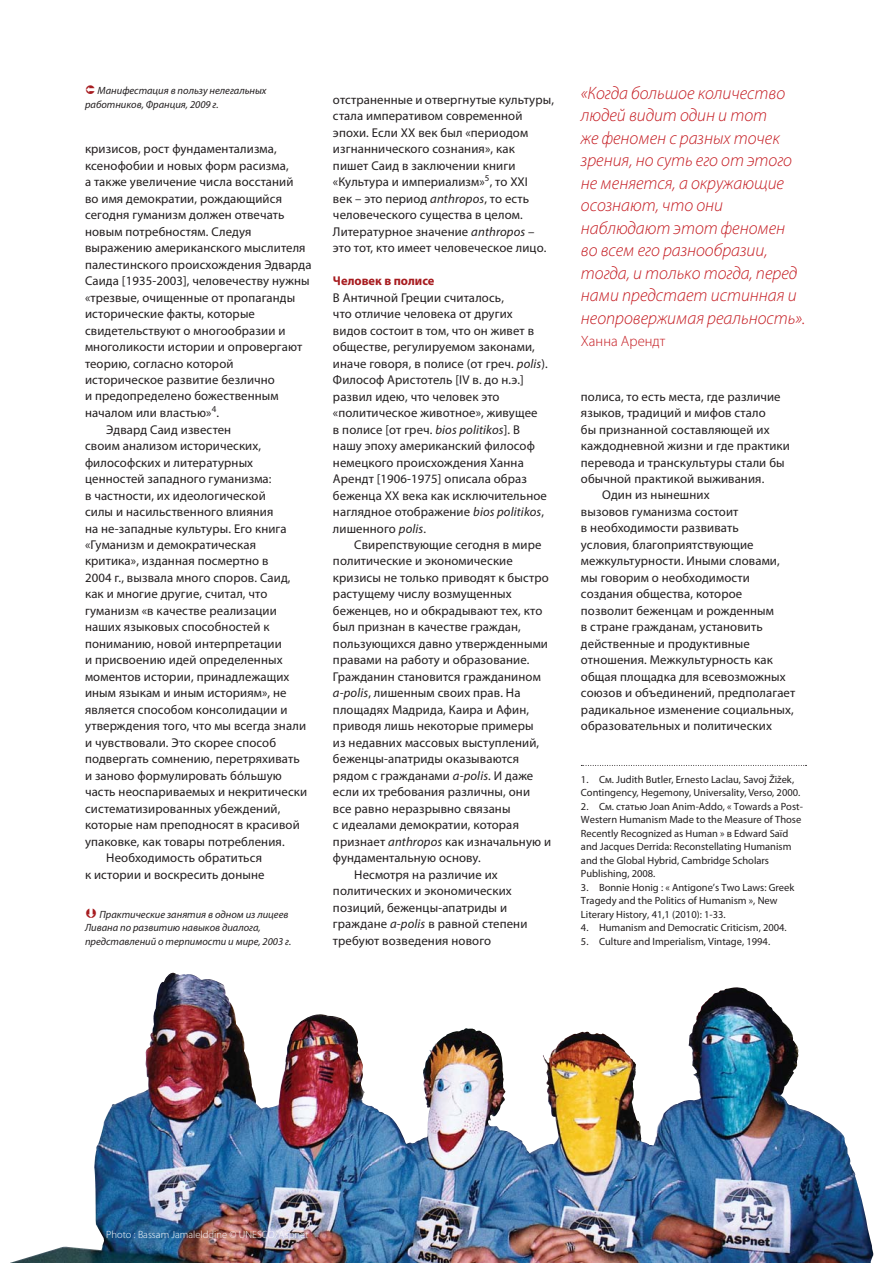
<style>
.page{position:relative;width:893px;height:1263px;background:#fff}
.page>*{position:absolute;margin:0;border:0;box-sizing:border-box;transform-origin:0 0}
.t1{font:italic 300 18px/22.5px "Myriad Pro";color:#c51d23}
.t2{font:300 15px "Myriad Pro";color:#c51d23}
.t3{font:12.75px/16.5px "Myriad Pro";letter-spacing:.01em;color:#231f20}
.t4{font:700 12.75px "Myriad Pro";color:#a71c20}
.t5{font:10.5px/13.5px "Myriad Pro";color:#231f20}
.t6{font:italic 10.5px/13.5px "Myriad Pro";color:#231f20}
.t7{font:300 10.5px "Myriad Pro";color:#fff}
.s1{font-style:italic}
</style>
<div class="page">
<img style="left:10px;top:978px;width:864px;height:285px">
<svg style="left:581px;top:765px;width:225px;height:1px"></svg>
<p class="t6" style="left:85px;top:85px;width:183px;text-indent:13px">Манифестация в пользу нелегальных работников, Франция, 2009 г.</p>
<p class="t3" style="left:333px;top:92px;width:222px">отстраненные и отвергнутые культуры, стала императивом современной эпохи. Если ХХ век был «периодом изгнаннического сознания», как<br>пишет Саид в заключении книги «Культура и империализм»<sup>5</sup>, то XXI<br>век – это период <span class="s1">anthropos</span>, то есть человеческого существа в целом.<br>Литературное значение <span class="s1">anthropos</span> – это тот, кто имеет человеческое лицо.</p>
<p class="t4" style="left:333px;top:276px;width:103px">Человек в полисе</p>
<p class="t3" style="left:333px;top:290px;width:216px">В Античной Греции считалось,<br>что отличие человека от других видов состоит в том, что он живет в обществе, регулируемом законами, иначе говоря, в полисe (от греч. <span class="s1">polis</span>).<br>Философ Аристотель [IV в. до н.э.] развил идею, что человек это «политическое животное», живущее<br>в полисе [от греч. <span class="s1">bios politikos</span>]. В нашу эпоху американский философ немецкого происхождения Ханна Арендт [1906-1975] описала образ беженца ХХ века как исключительное наглядное отображение <span class="s1">bios politikos</span>, лишенного <span class="s1">polis</span>.</p>
<p class="t3" style="left:354px;top:537px;width:189px">Свирепствующие сегодня в мире</p>
<p class="t3" style="left:333px;top:554px;width:181px">политические и экономические</p>
<p class="t3" style="left:333px;top:570px;width:217px">кризисы не только приводят к быстро</p>
<p class="t3" style="left:333px;top:587px;width:180px">растущему числу возмущенных</p>
<p class="t3" style="left:333px;top:603px;width:211px">беженцев, но и обкрадывают тех, кто</p>
<p class="t3" style="left:333px;top:620px;width:189px">был признан в качестве граждан,</p>
<p class="t3" style="left:333px;top:636px;width:216px">пользующихся давно утвержденными</p>
<p class="t3" style="left:333px;top:653px;width:198px">правами на работу и образование.</p>
<p class="t3" style="left:333px;top:669px;width:209px">Гражданин становится гражданином</p>
<p class="t3" style="left:333px;top:686px;width:189px"><span class="s1">a-polis</span>, лишенным своих прав. На</p>
<p class="t3" style="left:333px;top:702px;width:198px">площадях Мадрида, Каира и Афин,</p>
<p class="t3" style="left:333px;top:719px;width:202px">приводя лишь некоторые примеры</p>
<p class="t3" style="left:333px;top:735px;width:208px">из недавних массовых выступлений,</p>
<p class="t3" style="left:333px;top:752px;width:188px">беженцы-апатриды оказываются</p>
<p class="t3" style="left:333px;top:768px;width:202px">рядом с гражданами <span class="s1">a-polis</span>. И даже</p>
<p class="t3" style="left:333px;top:785px;width:199px">если их требования различны, они</p>
<p class="t3" style="left:333px;top:801px;width:179px">все равно неразрывно связаны</p>
<p class="t3" style="left:333px;top:818px;width:187px">с идеалами демократии, которая</p>
<p class="t3" style="left:333px;top:834px;width:220px">признает <span class="s1">anthropos</span> как изначальную и</p>
<p class="t3" style="left:333px;top:851px;width:149px">фундаментальную основу.</p>
<p class="t3" style="left:354px;top:867px;width:145px">Несмотря на различие их</p>
<p class="t3" style="left:333px;top:884px;width:180px">политических и экономических</p>
<p class="t3" style="left:333px;top:900px;width:176px">позиций, беженцы-апатриды и</p>
<p class="t3" style="left:333px;top:917px;width:196px">граждане <span class="s1">a-polis</span> в равной степени</p>
<p class="t3" style="left:333px;top:933px;width:160px">требуют возведения нового</p>
<p class="t3" style="left:85px;top:141px;width:193px">кризисов, рост фундаментализма,</p>
<p class="t3" style="left:85px;top:158px;width:205px">ксенофобии и новых форм расизма,</p>
<p class="t3" style="left:85px;top:174px;width:210px">а также увеличение числа восстаний</p>
<p class="t3" style="left:85px;top:191px;width:198px">во имя демократии, рождающийся</p>
<p class="t3" style="left:85px;top:207px;width:201px">сегодня гуманизм должен отвечать</p>
<p class="t3" style="left:85px;top:224px;width:168px">новым потребностям. Следуя</p>
<p class="t3" style="left:85px;top:240px;width:222px">выражению американского мыслителя</p>
<p class="t3" style="left:85px;top:257px;width:228px">палестинского происхождения Эдварда</p>
<p class="t3" style="left:85px;top:273px;width:226px">Саида [1935-2003], человечеству нужны</p>
<p class="t3" style="left:85px;top:290px;width:212px">«трезвые, очищенные от пропаганды</p>
<p class="t3" style="left:85px;top:306px;width:171px">исторические факты, которые</p>
<p class="t3" style="left:85px;top:323px;width:202px">свидетельствуют о многообразии и</p>
<p class="t3" style="left:85px;top:339px;width:219px">многоликости истории и опровергают</p>
<p class="t3" style="left:85px;top:356px;width:150px">теорию, согласно которой</p>
<p class="t3" style="left:85px;top:372px;width:191px">историческое развитие безлично</p>
<p class="t3" style="left:85px;top:389px;width:195px">и предопределено божественным</p>
<p class="t3" style="left:85px;top:405px;width:136px">началом или властью»<sup>4</sup>.</p>
<p class="t3" style="left:106px;top:422px;width:126px">Эдвард Саид известен</p>
<p class="t3" style="left:85px;top:438px;width:178px">своим анализом исторических,</p>
<p class="t3" style="left:85px;top:455px;width:170px">философских и литературных</p>
<p class="t3" style="left:85px;top:471px;width:188px">ценностей западного гуманизма:</p>
<p class="t3" style="left:85px;top:488px;width:182px">в частности, их идеологической</p>
<p class="t3" style="left:85px;top:504px;width:190px">силы и насильственного влияния</p>
<p class="t3" style="left:85px;top:521px;width:203px">на не-западные культуры. Его книга</p>
<p class="t3" style="left:85px;top:537px;width:173px">«Гуманизм и демократическая</p>
<p class="t3" style="left:85px;top:554px;width:185px">критика», изданная посмертно в</p>
<p class="t3" style="left:85px;top:570px;width:207px">2004 г., вызвала много споров. Саид,</p>
<p class="t3" style="left:85px;top:587px;width:184px">как и многие другие, считал, что</p>
<p class="t3" style="left:85px;top:603px;width:193px">гуманизм «в качестве реализации</p>
<p class="t3" style="left:85px;top:620px;width:186px">наших языковых способностей к</p>
<p class="t3" style="left:85px;top:636px;width:198px">пониманию, новой интерпретации</p>
<p class="t3" style="left:85px;top:653px;width:199px">и присвоению идей определенных</p>
<p class="t3" style="left:85px;top:669px;width:206px">моментов истории, принадлежащих</p>
<p class="t3" style="left:85px;top:686px;width:203px">иным языкам и иным историям», не</p>
<p class="t3" style="left:85px;top:702px;width:204px">является способом консолидации и</p>
<p class="t3" style="left:85px;top:719px;width:223px">утверждения того, что мы всегда знали</p>
<p class="t3" style="left:85px;top:735px;width:193px">и чувствовали. Это скорее способ</p>
<p class="t3" style="left:85px;top:752px;width:216px">подвергать сомнению, перетряхивать</p>
<p class="t3" style="left:85px;top:768px;width:198px">и заново формулировать бóльшую</p>
<p class="t3" style="left:85px;top:785px;width:224px">часть неоспариваемых и некритически</p>
<p class="t3" style="left:85px;top:801px;width:197px">систематизированных убеждений,</p>
<p class="t3" style="left:85px;top:818px;width:216px">которые нам преподносят в красивой</p>
<p class="t3" style="left:85px;top:834px;width:201px">упаковке, как товары потребления.</p>
<p class="t3" style="left:106px;top:851px;width:157px">Необходимость обратиться</p>
<p class="t3" style="left:85px;top:867px;width:181px">к истории и воскресить доныне</p>
<p class="t6" style="left:85px;top:908px;width:208px;text-indent:14px">Практические занятия в одном из лицеев<br>Ливана по развитию навыков диалога, представлений о терпимости и мире, 2003 г.</p>
<p class="t1" style="left:581px;top:83px;width:226px">«Когда большое количество людей видит один и тот<br>же феномен с разных точек зрения, но суть его от этого не меняется, а окружaющие осознают, что они наблюдают этот феномен во всем его разнообразии, тогда, и только тогда, перед нами предстает истинная и неопровержимая реальность».</p>
<p class="t2" style="left:581px;top:335px;width:86px">Ханна Арендт</p>
<p class="t3" style="left:581px;top:389px;width:201px">полиса, то есть места, где различие</p>
<p class="t3" style="left:581px;top:405px;width:186px">языков, традиций и мифов стало</p>
<p class="t3" style="left:581px;top:422px;width:190px">бы признанной составляющей их</p>
<p class="t3" style="left:581px;top:438px;width:210px">каждодневной жизни и где практики</p>
<p class="t3" style="left:581px;top:455px;width:205px">перевода и транскультуры стали бы</p>
<p class="t3" style="left:581px;top:471px;width:185px">обычной практикой выживания.</p>
<p class="t3" style="left:602px;top:488px;width:109px">Один из нынешних</p>
<p class="t3" style="left:581px;top:504px;width:159px">вызовов гуманизма состоит</p>
<p class="t3" style="left:581px;top:521px;width:159px">в необходимости развивать</p>
<p class="t3" style="left:581px;top:537px;width:174px">условия, благоприятствующие</p>
<p class="t3" style="left:581px;top:554px;width:200px">межкультурности. Иными словами,</p>
<p class="t3" style="left:581px;top:570px;width:170px">мы говорим о необходимости</p>
<p class="t3" style="left:581px;top:587px;width:163px">создания обществa, которое</p>
<p class="t3" style="left:581px;top:603px;width:195px">позволит беженцам и рожденным</p>
<p class="t3" style="left:581px;top:620px;width:183px">в стране гражданам, устанoвить</p>
<p class="t3" style="left:581px;top:636px;width:170px">действенные и продуктивные</p>
<p class="t3" style="left:581px;top:653px;width:193px">отношения. Межкультурность как</p>
<p class="t3" style="left:581px;top:669px;width:206px">общая площадка для всевозможных</p>
<p class="t3" style="left:581px;top:686px;width:216px">союзов и объединений, предполагает</p>
<p class="t3" style="left:581px;top:702px;width:214px">радикальное изменение социальных,</p>
<p class="t3" style="left:581px;top:719px;width:192px">образовательных и политических</p>
<p class="t5" style="left:581px;top:773px;width:221px">1. См. Judith Butler, Ernesto Laclau, Savoj Žižek,<br>Contingency, Hegemony, Universality, Verso, 2000.</p>
<p class="t5" style="left:581px;top:800px;width:223px">2. См. статью Joan Anim-Addo, « Towards a Post-Western Humanism Made to the Measure of Those Recently Recognized as Human » в Edward Saïd and Jacques Derrida: Reconstellating Humanism and the Global Hybrid, Cambridge Scholars Publishing, 2008.</p>
<p class="t5" style="left:581px;top:881px;width:215px">3. Bonnie Honig : « Antigone’s Two Laws: Greek<br>Tragedy and the Politics of Humanism », New<br>Literary History, 41,1 (2010): 1-33.</p>
<p class="t5" style="left:581px;top:922px;width:207px">4. Humanism and Democratic Criticism, 2004.</p>
<p class="t5" style="left:581px;top:935px;width:191px">5. Culture and Imperialism, Vintage, 1994.</p>
<p class="t7" style="left:106px;top:1230px;width:204px">Photo : Bassam Jamalelddine © UNESCO/Aspnet</p>
</div>
